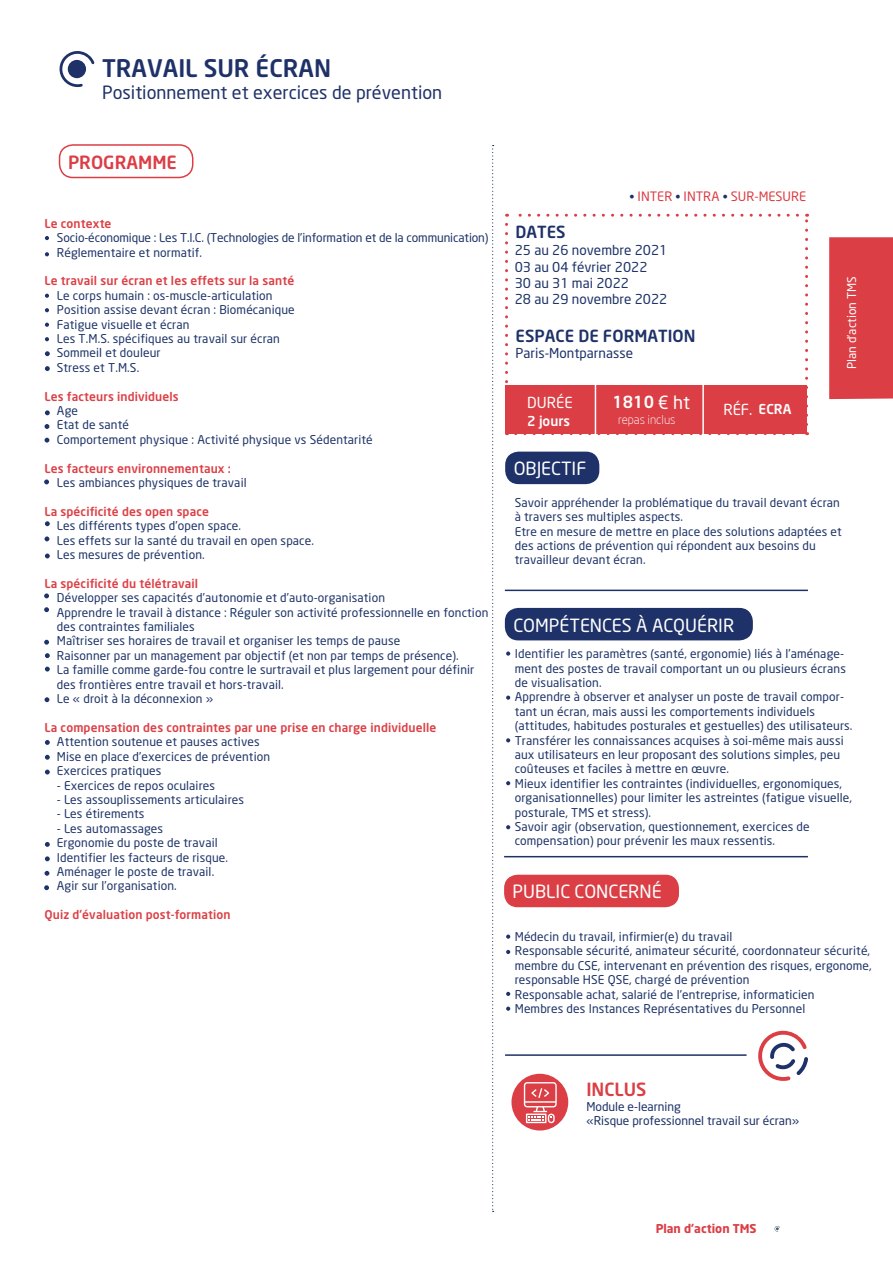
<style>
.page{position:relative;width:893px;height:1263px;background:#fff}
.page>*{position:absolute;margin:0;border:0;box-sizing:border-box;transform-origin:0 0}
.t1{font:24px "Neo Sans Medium TR";color:#1e3168}
.t2{font:18px "Neo Sans TR";color:#fff}
.t3{font:18px "Neo Sans TR";color:#1e3168}
.t4{font:18px "Neo Sans Medium TR";color:#db3e45}
.t5{font:16.5px "Neo Sans Medium TR";color:#1e3168}
.t6{font:16.5px "Neo Sans Medium TR";color:#fff}
.t7{font:15px "Neo Sans TR";color:#fff}
.t8{font:13.5px/16.2px "Neo Sans TR";color:#1e3468}
.t9{font:13.5px "Neo Sans TR";color:#1e3168}
.t10{font:13.5px "Neo Sans Medium TR";color:#fff}
.t11{font:12.9px "Neo Sans TR";color:#db3e45}
.t12{font:12px/14.4px "Neo Sans TR";letter-spacing:.01em;color:#1e3468}
.t13{font:12px "Neo Sans Medium TR";letter-spacing:.01em;color:#dc3f45}
.t14{font:12px/14.4px "Neo Sans TR";letter-spacing:-.01em;color:#1e3468}
.t15{font:12px/14.4px "Neo Sans TR";color:#1e3168}
.t16{font:12px "Neo Sans Bold TR";color:#db3e45}
.t17{font:12px "Neo Sans TR";color:#fff}
.t18{font:300 12px "Neo Sans";color:#fff}
.s1{font-size:12px;color:#1e3168}
.s2{font-family:"Neo Sans TR";font-size:18px}
</style>
<div class="page">
<svg style="left:774px;top:1226px;width:6px;height:6px"></svg>
<div style="left:504px;top:875px;width:175px;height:32px;background:#db3e45;border-radius:14px"></div>
<div style="left:505px;top:608px;width:248px;height:32px;background:#1e3168;border-radius:14px"></div>
<svg style="left:59px;top:51px;width:35px;height:36px"></svg>
<svg style="left:492px;top:145px;width:2px;height:1067px"></svg>
<hr style="left:504px;top:856px;width:304px;height:1px;background:#1e3168">
<hr style="left:505px;top:590px;width:303px;height:1px;background:#1e3168">
<div style="left:59px;top:144px;width:134px;height:34px;border:2px solid #db3e45;border-radius:14px"></div>
<div style="left:505px;top:385px;width:301px;height:48px;background:#db3e45"></div>
<svg style="left:505px;top:224px;width:3px;height:211px"></svg>
<svg style="left:516px;top:432px;width:292px;height:3px"></svg>
<svg style="left:805px;top:214px;width:3px;height:211px"></svg>
<svg style="left:507px;top:214px;width:290px;height:3px"></svg>
<hr style="left:595px;top:380px;width:1px;height:58px;background:#fff">
<hr style="left:702px;top:380px;width:2px;height:58px;background:#fff">
<div style="left:505px;top:452px;width:94px;height:32px;background:#1e3168;border-radius:14px"></div>
<div style="left:829px;top:237px;width:64px;height:162px;background:#db3e45"></div>
<svg style="left:506px;top:651px;width:4px;height:5px"></svg>
<svg style="left:506px;top:738px;width:4px;height:4px"></svg>
<svg style="left:506px;top:695px;width:4px;height:5px"></svg>
<svg style="left:506px;top:781px;width:4px;height:4px"></svg>
<svg style="left:506px;top:825px;width:4px;height:4px"></svg>
<svg style="left:506px;top:934px;width:4px;height:5px"></svg>
<svg style="left:506px;top:950px;width:4px;height:4px"></svg>
<svg style="left:506px;top:992px;width:4px;height:4px"></svg>
<svg style="left:506px;top:1006px;width:4px;height:5px"></svg>
<svg style="left:45px;top:236px;width:4px;height:4px"></svg>
<svg style="left:45px;top:252px;width:4px;height:4px"></svg>
<svg style="left:45px;top:294px;width:4px;height:4px"></svg>
<svg style="left:45px;top:308px;width:4px;height:4px"></svg>
<svg style="left:45px;top:337px;width:4px;height:4px"></svg>
<svg style="left:45px;top:323px;width:4px;height:4px"></svg>
<svg style="left:45px;top:351px;width:5px;height:5px"></svg>
<svg style="left:45px;top:366px;width:5px;height:5px"></svg>
<svg style="left:45px;top:410px;width:5px;height:5px"></svg>
<svg style="left:45px;top:424px;width:4px;height:5px"></svg>
<svg style="left:45px;top:438px;width:4px;height:5px"></svg>
<svg style="left:44px;top:479px;width:5px;height:5px"></svg>
<svg style="left:45px;top:521px;width:5px;height:5px"></svg>
<svg style="left:45px;top:536px;width:4px;height:5px"></svg>
<svg style="left:45px;top:553px;width:5px;height:5px"></svg>
<svg style="left:44px;top:593px;width:5px;height:5px"></svg>
<svg style="left:44px;top:607px;width:5px;height:5px"></svg>
<svg style="left:44px;top:640px;width:5px;height:5px"></svg>
<svg style="left:45px;top:653px;width:5px;height:5px"></svg>
<svg style="left:45px;top:667px;width:5px;height:4px"></svg>
<svg style="left:45px;top:697px;width:4px;height:5px"></svg>
<svg style="left:45px;top:740px;width:5px;height:5px"></svg>
<svg style="left:45px;top:755px;width:5px;height:5px"></svg>
<svg style="left:45px;top:770px;width:5px;height:4px"></svg>
<svg style="left:45px;top:842px;width:5px;height:5px"></svg>
<svg style="left:45px;top:856px;width:5px;height:5px"></svg>
<svg style="left:45px;top:871px;width:4px;height:5px"></svg>
<svg style="left:44px;top:885px;width:5px;height:5px"></svg>
<svg style="left:758px;top:1031px;width:50px;height:50px"></svg>
<hr style="left:505px;top:1054px;width:242px;height:2px;background:#1e3168">
<div style="left:511px;top:1074px;width:57px;height:56px;background:#db3e45;border-radius:50%"></div>
<svg style="left:524px;top:1082px;width:33px;height:41px"></svg>
<h1 class="t1" style="left:102px;top:53px;width:231px">TRAVAIL SUR ÉCRAN</h1>
<h2 class="t3" style="left:102px;top:81px;width:342px">Positionnement et exercices de prévention</h2>
<h2 class="t4" style="left:68px;top:151px;width:110px">PROGRAMME</h2>
<p class="t13" style="left:44px;top:216px;width:69px">Le contexte</p>
<p class="t14" style="left:57px;top:230px;width:433px">Socio-économique : Les T.I.C. (Technologies de l’information et de la communication)<br>Réglementaire et normatif.</p>
<p class="t13" style="left:44px;top:273px;width:251px">Le travail sur écran et les effets sur la santé</p>
<p class="t12" style="left:57px;top:288px;width:239px">Le corps humain : os-muscle-articulation<br>Position assise devant écran : Biomécanique<br>Fatigue visuelle et écran<br>Les T.M.S. spécifiques au travail sur écran<br>Sommeil et douleur<br>Stress et T.M.S.</p>
<p class="t13" style="left:44px;top:389px;width:136px">Les facteurs individuels</p>
<p class="t12" style="left:57px;top:403px;width:317px">Age<br>Etat de santé<br>Comportement physique : Activité physique vs Sédentarité</p>
<p class="t13" style="left:44px;top:461px;width:188px">Les facteurs environnementaux :</p>
<p class="t12" style="left:57px;top:475px;width:191px">Les ambiances physiques de travail</p>
<p class="t13" style="left:44px;top:504px;width:166px">La spécificité des open space</p>
<p class="t12" style="left:57px;top:518px;width:259px">Les différents types d’open space.<br>Les effets sur la santé du travail en open space.<br>Les mesures de prévention.</p>
<p class="t13" style="left:44px;top:576px;width:155px">La spécificité du télétravail</p>
<p class="t12" style="left:57px;top:590px;width:433px">Développer ses capacités d’autonomie et d’auto-organisation<br>Apprendre le travail à distance : Réguler son activité professionnelle en fonction des contraintes familiales<br>Maîtriser ses horaires de travail et organiser les temps de pause<br>Raisonner par un management par objectif (et non par temps de présence).<br>La famille comme garde-fou contre le surtravail et plus largement pour définir des frontières entre travail et hors-travail.<br>Le « droit à la déconnexion »</p>
<p class="t13" style="left:44px;top:720px;width:393px">La compensation des contraintes par une prise en charge individuelle</p>
<p class="t12" style="left:57px;top:734px;width:215px">Attention soutenue et pauses actives<br>Mise en place d’exercices de prévention<br>Exercices pratiques</p>
<p class="t12" style="left:57px;top:778px;width:160px">- Exercices de repos oculaires</p>
<p class="t12" style="left:57px;top:792px;width:189px">- Les assouplissements articulaires</p>
<p class="t12" style="left:57px;top:806px;width:89px">- Les étirements</p>
<p class="t12" style="left:57px;top:821px;width:173px">- Les automassages<br>Ergonomie du poste de travail<br>Identifier les facteurs de risque.<br>Aménager le poste de travail.<br>Agir sur l’organisation.</p>
<p class="t13" style="left:44px;top:907px;width:188px">Quiz d’évaluation post-formation</p>
<h3 class="t5" style="left:515px;top:221px;width:52px">DATES</h3>
<p class="t11" style="left:630px;top:188px;width:178px"><span class="s1">•</span> INTER <span class="s1">•</span> INTRA <span class="s1">•</span> SUR-MESURE</p>
<p class="t8" style="left:515px;top:242px;width:154px">25 au 26 novembre 2021<br>03 au 04 février 2022<br>30 au 31 mai 2022<br>28 au 29 novembre 2022</p>
<h3 class="t5" style="left:515px;top:325px;width:181px">ESPACE DE FORMATION</h3>
<p class="t9" style="left:515px;top:344px;width:119px">Paris-Montparnasse</p>
<p class="t7" style="left:527px;top:393px;width:47px">DURÉE</p>
<h3 class="t6" style="left:612px;top:392px;width:79px">1810 <span class="s2">€ ht</span></h3>
<p class="t18" style="left:618px;top:413px;width:59px">repas inclus</p>
<p class="t10" style="left:527px;top:412px;width:44px">2 jours</p>
<h2 class="t2" style="left:514px;top:458px;width:74px">OBJECTIF</h2>
<p class="t7" style="left:723px;top:401px;width:31px">RÉF.</p>
<p class="t10" style="left:759px;top:400px;width:34px">ECRA</p>
<p class="t17" style="left:844px;top:369px;width:94px;rotate:-90deg">Plan d’action TMS</p>
<p class="t12" style="left:515px;top:495px;width:329px">Savoir appréhender la problématique du travail devant écran à travers ses multiples aspects.<br>Etre en mesure de mettre en place des solutions adaptées et des actions de prévention qui répondent aux besoins du travailleur devant écran.</p>
<h2 class="t2" style="left:513px;top:614px;width:222px">COMPÉTENCES À ACQUÉRIR</h2>
<p class="t12" style="left:515px;top:646px;width:339px">Identifier les paramètres (santé, ergonomie) liés à l’aménage&shy;ment des postes de travail comportant un ou plusieurs écrans de visualisation.<br>Apprendre à observer et analyser un poste de travail compor&shy;tant un écran, mais aussi les comportements individuels (attitudes, habitudes posturales et gestuelles) des utilisateurs.<br>Transférer les connaissances acquises à soi-même mais aussi aux utilisateurs en leur proposant des solutions simples, peu coûteuses et faciles à mettre en œuvre.<br>Mieux identifier les contraintes (individuelles, ergonomiques, organisationnelles) pour limiter les astreintes (fatigue visuelle, posturale, TMS et stress).<br>Savoir agir (observation, questionnement, exercices de compensation) pour prévenir les maux ressentis.</p>
<h2 class="t2" style="left:513px;top:881px;width:151px">PUBLIC CONCERNÉ</h2>
<p class="t12" style="left:515px;top:929px;width:359px">Médecin du travail, infirmier(e) du travail<br>Responsable sécurité, animateur sécurité, coordonnateur sécurité, membre du CSE, intervenant en prévention des risques, ergonome, responsable HSE QSE, chargé de prévention<br>Responsable achat, salarié de l'entreprise, informaticien<br>Membres des Instances Représentatives du Personnel</p>
<h2 class="t4" style="left:586px;top:1078px;width:62px">INCLUS</h2>
<p class="t15" style="left:586px;top:1099px;width:214px">Module e-learning<br>«Risque professionnel travail sur écran»</p>
<p class="t16" style="left:656px;top:1221px;width:102px">Plan d’action TMS</p>
</div>
